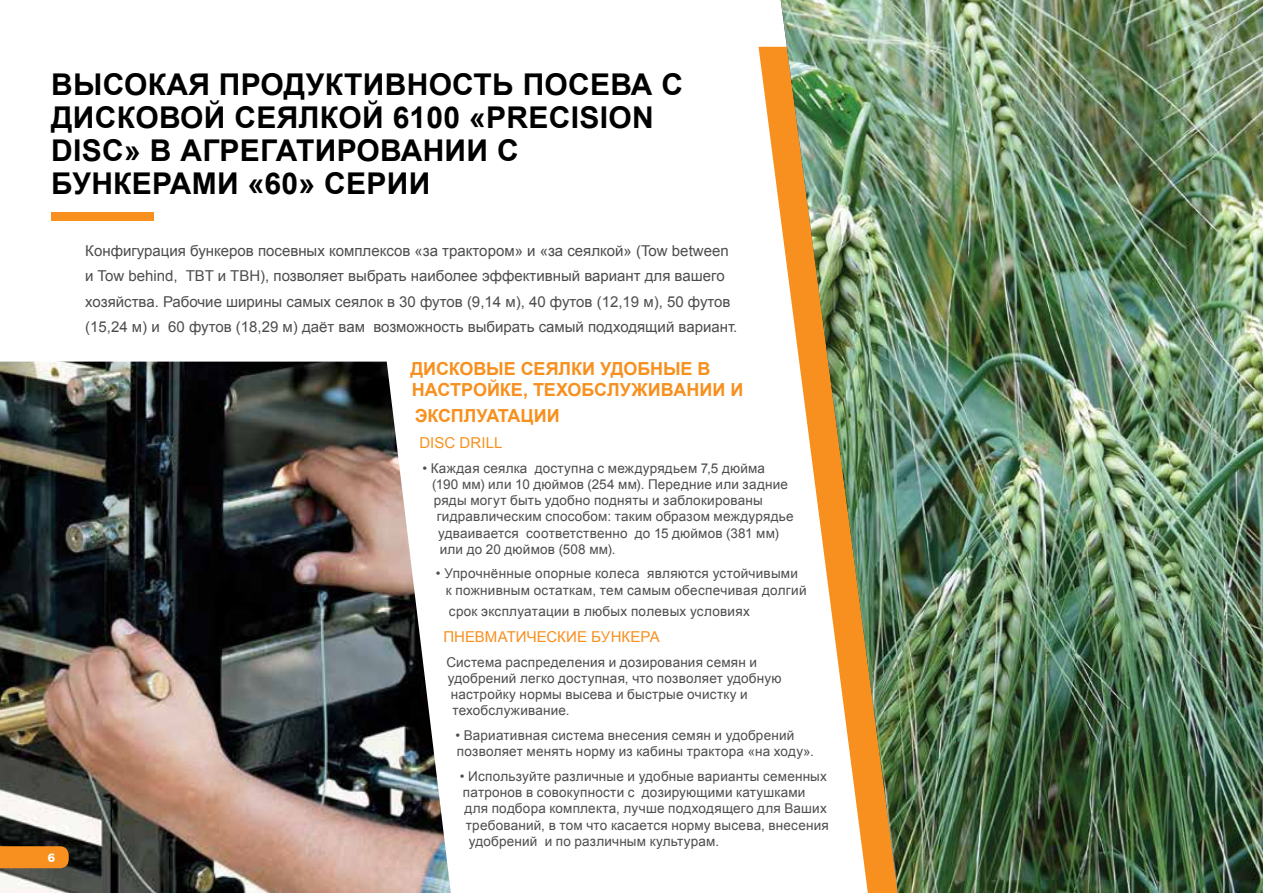
<style>
.page{position:relative;width:1263px;height:893px;background:#fff}
.page>*{position:absolute;margin:0;border:0;box-sizing:border-box;transform-origin:0 0}
.t1{font:700 30px/33px "Arial";letter-spacing:.01em;color:#000}
.t2{font:700 18px/21.6px "Arial";letter-spacing:-.005em;color:#f7901e}
.t3{font:15px/25.5px "Arial";color:#4d4d4f}
.t4{font:15px "Arial";color:#f7901e}
.t5{font:13.5px/16.2px "Arial";letter-spacing:.015em;color:#4d4d4f}
.t6{font:700 12px "Montserrat";color:#fff}
</style>
<div class="page">
<svg style="left:758px;top:47px;width:23px;height:173px"></svg>
<img style="left:781px;top:0;width:482px;height:893px">
<img style="left:0;top:362px;width:451px;height:531px">
<svg style="left:0;top:846px;width:69px;height:22px;background:#ef8c1d"></svg>
<div style="left:51px;top:212px;width:102px;height:9px;background:#f7901e"></div>
<h1 class="t1" style="left:51px;top:69px;width:633px">ВЫСОКАЯ ПРОДУКТИВНОСТЬ ПОСЕВА С<br>ДИСКОВОЙ СЕЯЛКОЙ 6100 «PRECISION<br>DISC» В АГРЕГАТИРОВАНИИ С<br>БУНКЕРАМИ «60» СЕРИИ</h1>
<p class="t3" style="left:85px;top:238px;width:654px">Конфигурация бункеров посевных комплексов «за трактором» и «за сеялкой» (Tow between и Tow behind, TBT и TBH), позволяет выбрать наиболее эффективный вариант для вашего хозяйства. Рабочие ширины самых сеялок в 30 футов (9,14 м), 40 футов (12,19 м), 50 футов (15,24 м) и 60 футов (18,29 м) даёт вам возможность выбирать самый подходящий вариант.</p>
<p class="t6" style="left:48px;top:848px;width:9px">6</p>
<h2 class="t2" style="left:410px;top:358px;width:334px">ДИСКОВЫЕ СЕЯЛКИ УДОБНЫЕ В<br>НАСТРОЙКЕ, ТЕХОБСЛУЖИВАНИИ И</h2>
<h2 class="t2" style="left:415px;top:405px;width:146px">ЭКСПЛУАТАЦИИ</h2>
<p class="t4" style="left:419px;top:433px;width:84px">DISC DRILL</p>
<p class="t5" style="left:422px;top:460px;width:344px">• Каждая сеялка доступна с междурядьем 7,5 дюйма</p>
<p class="t5" style="left:432px;top:476px;width:357px">(190 мм) или 10 дюймов (254 мм). Передние или задние</p>
<p class="t5" style="left:434px;top:492px;width:331px">ряды могут быть удобно подняты и заблокированы</p>
<p class="t5" style="left:437px;top:509px;width:358px">гидравлическим способом: таким образом междурядье</p>
<p class="t5" style="left:438px;top:525px;width:342px">удваивается соответственно до 15 дюймов (381 мм)</p>
<p class="t5" style="left:440px;top:541px;width:177px">или до 20 дюймов (508 мм).</p>
<p class="t5" style="left:446px;top:566px;width:362px;text-indent:-10px">• Упрочнённые опорные колеса являются устойчивыми к пожнивным остаткам, тем самым обеспечивая долгий</p>
<p class="t5" style="left:449px;top:603px;width:302px">срок эксплуатации в любых полевых условиях</p>
<p class="t4" style="left:443px;top:627px;width:218px">ПНЕВМАТИЧЕСКИЕ БУНКЕРА</p>
<p class="t5" style="left:446px;top:654px;width:312px">Система распределения и дозирования семян и</p>
<p class="t5" style="left:448px;top:670px;width:335px">удобрений легко доступная, что позволяет удобную</p>
<p class="t5" style="left:451px;top:686px;width:298px">настройку нормы высева и быстрые очистку и</p>
<p class="t5" style="left:452px;top:703px;width:119px">техобслуживание.</p>
<p class="t5" style="left:455px;top:727px;width:360px">• Вариативная система внесения семян и удобрений позволяет менять норму из кабины трактора «на ходу».</p>
<p class="t5" style="left:460px;top:768px;width:369px">• Используйте различные и удобные варианты семенных</p>
<p class="t5" style="left:463px;top:785px;width:344px">патронов в совокупности с дозирующими катушками</p>
<p class="t5" style="left:464px;top:801px;width:364px">для подбора комплекта, лучше подходящего для Ваших</p>
<p class="t5" style="left:466px;top:817px;width:364px">требований, в том что касается норму высева, внесения</p>
<p class="t5" style="left:469px;top:833px;width:252px">удобрений и по различным культурам.</p>
</div>
